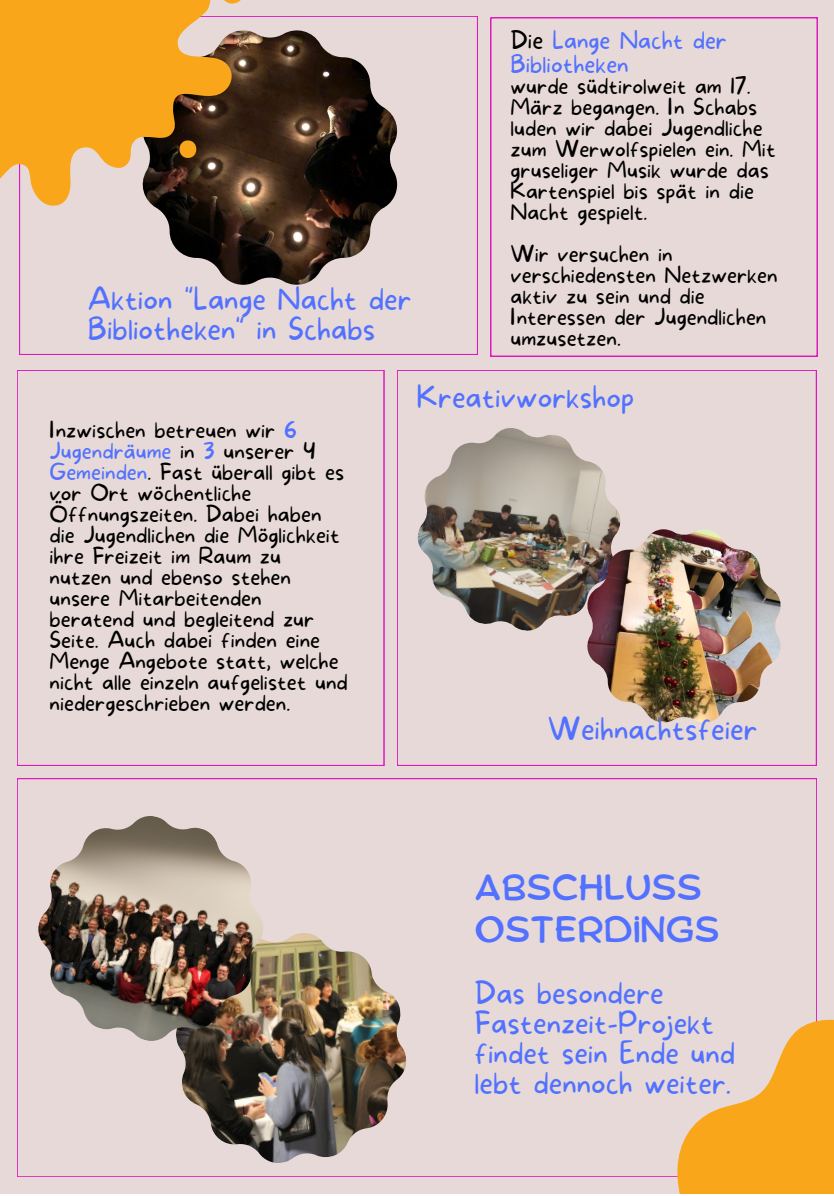
<style>
.page{position:relative;width:834px;height:1196px;background:#fff}
.page>*{position:absolute;margin:0;border:0;box-sizing:border-box;transform-origin:0 0}
.t1{font:36px/42px "Comica";color:#5271ff}
.t2{font:100 30px/30px "More Sugar";color:#5271ff}
.t3{font:100 24px/24px "More Sugar";color:#5271ff}
.t4{font:100 22px/21px "More Sugar";color:#000}
.s1{color:#000}
.s2{color:#5271ff}
</style>
<div class="page">
<div style="left:0;top:0;width:834px;height:1193px;background:#e6d9d7"></div>
<div style="left:17px;top:370px;width:367px;height:395px;border:1px solid #df19bd"></div>
<svg style="left:614px;top:1017px;width:220px;height:176px"></svg>
<img style="left:156px;top:30px;width:241px;height:255px">
<svg style="left:0;top:0;width:234px;height:208px;fill:#f9a61a"></svg>
<svg style="left:221px;top:0;width:20px;height:4px"></svg>
<svg style="left:177px;top:140px;width:22px;height:18px"></svg>
<img style="left:417px;top:428px;width:204px;height:203px">
<img style="left:587px;top:529px;width:193px;height:193px">
<img style="left:177px;top:933px;width:229px;height:230px">
<img style="left:38px;top:816px;width:227px;height:227px">
<h2 class="t2" style="left:88px;top:286px;width:325px">Aktion "Lange Nacht der<br>Bibliotheken" in Schabs</h2>
<p class="t3" style="left:510px;top:30px;width:218px"><span class="s1">Die</span> Lange Nacht der<br>Bibliotheken</p>
<p class="t4" style="left:510px;top:77px;width:267px">wurde südtirolweit am 17.<br>März begangen. In Schabs luden wir dabei Jugendliche zum Werwolfspielen ein. Mit gruseliger Musik wurde das<br>Kartenspiel bis spät in die<br>Nacht gespielt.</p>
<p class="t4" style="left:510px;top:244px;width:269px">Wir versuchen in verschiedensten Netzwerken aktiv zu sein und die<br>Interessen der Jugendlichen umzusetzen.</p>
<p class="t4" style="left:50px;top:420px;width:300px">Inzwischen betreuen wir <span class="s2">6<br>Jugendräume</span> in <span class="s2">3</span> unserer 4<br><span class="s2">Gemeinden</span>. Fast überall gibt es vor Ort wöchentliche<br>Öffnungszeiten. Dabei haben die Jugendlichen die Möglichkeit ihre Freizeit im Raum zu nutzen und ebenso stehen unsere Mitarbeitenden beratend und begleitend zur<br>Seite. Auch dabei finden eine<br>Menge Angebote statt, welche nicht alle einzeln aufgelistet und niedergeschrieben werden.</p>
<h2 class="t2" style="left:417px;top:383px;width:219px">Kreativworkshop</h2>
<h2 class="t2" style="left:548px;top:715px;width:211px">Weihnachtsfeier</h2>
<h1 class="t1" style="left:474px;top:867px;width:246px">ABSCHLUSS<br>OSTERDINGS</h1>
<h2 class="t2" style="left:474px;top:979px;width:262px">Das besondere<br>Fastenzeit-Projekt findet sein Ende und lebt dennoch weiter.</h2>
</div>
